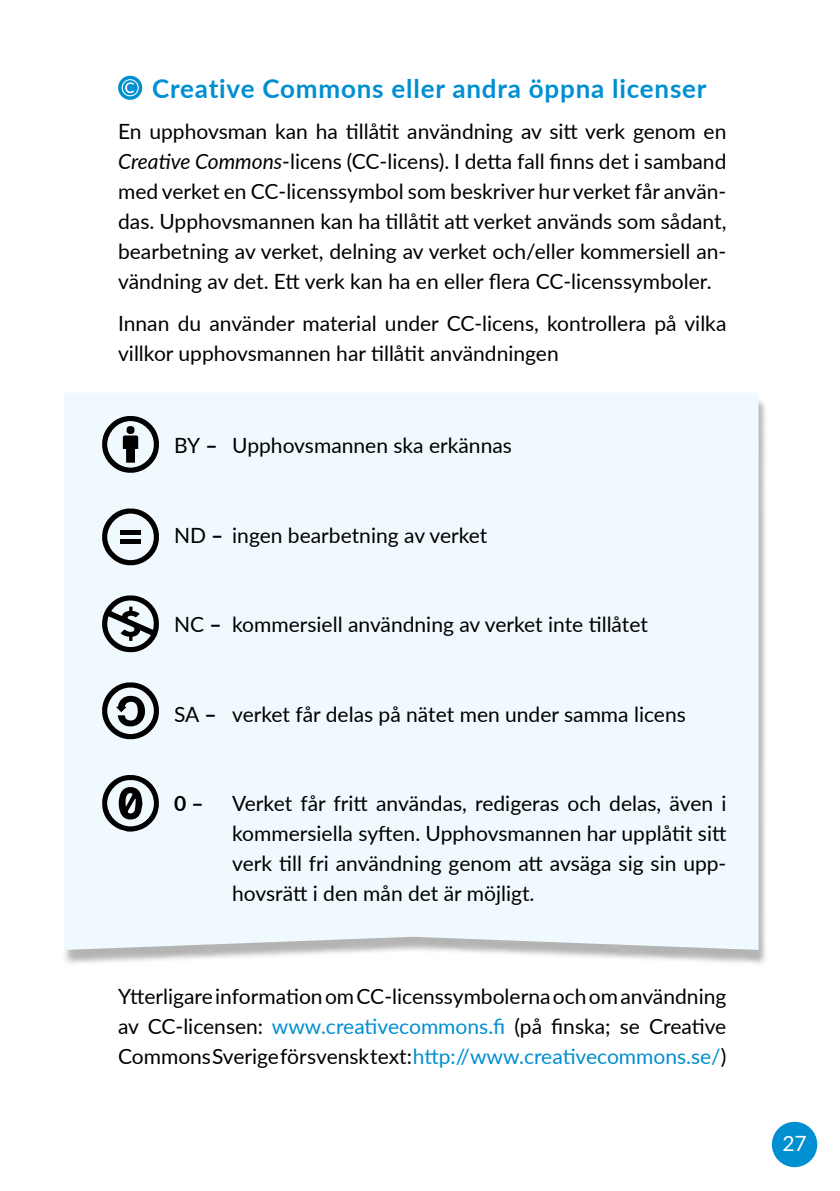
<style>
.page{position:relative;width:840px;height:1191px;background:#fff}
.page>*{position:absolute;margin:0;border:0;box-sizing:border-box;transform-origin:0 0}
.t1{font:700 26px "Lato";letter-spacing:.03em;color:#008fd1}
.t2{font:21px/30px "Lato";color:#000;text-align:justify}
.t3{font:700 21px "Lato";color:#000}
.t4{font:21px "Lato";color:#fff}
.s1{font-style:italic}
.s2{font-weight:700}
.s3{color:#008fd1}
</style>
<div class="page">
<div style="left:62px;top:399px;width:705px;height:567px;background:#000;opacity:.3"></div>
<div style="left:64px;top:393px;width:694px;height:557px;background:#eff9fe"></div>
<svg style="left:118px;top:76px;width:24px;height:24px"></svg>
<svg style="left:122px;top:79px;width:17px;height:17px"></svg>
<svg style="left:102px;top:772px;width:60px;height:59px"></svg>
<svg style="left:102px;top:416px;width:57px;height:57px"></svg>
<div style="left:126px;top:426px;width:9px;height:8px;background:#000;border-radius:50%"></div>
<svg style="left:102px;top:595px;width:57px;height:58px"></svg>
<svg style="left:102px;top:508px;width:57px;height:57px"></svg>
<div style="left:121px;top:530px;width:20px;height:5px;background:#000"></div>
<div style="left:121px;top:539px;width:20px;height:5px;background:#000"></div>
<svg style="left:102px;top:682px;width:57px;height:57px"></svg>
<div style="left:771px;top:1121px;width:45px;height:46px;background:#008fd1;border-radius:50%"></div>
<p class="t1" style="left:152px;top:69px;width:555px">Creative Commons eller andra öppna licenser</p>
<p class="t2" style="left:118px;top:116px;width:609px">En upphovsman kan ha tillåtit användning av sitt verk genom en <span class="s1">Creative Commons</span>-licens (CC-licens). I detta fall finns det i samband med verket en CC-licenssymbol som beskriver hur verket får använ&shy;das. Upphovsmannen kan ha tillåtit att verket används som sådant, bearbetning av verket, delning av verket och/eller kommersiell an&shy;vändning av det. Ett verk kan ha en eller flera CC-licenssymboler.</p>
<p class="t2" style="left:118px;top:307px;width:609px">Innan du använder material under CC-licens, kontrollera på vilka villkor upphovsmannen har tillåtit användningen</p>
<p class="t2" style="left:174px;top:429px;width:339px">BY <span class="s2">–</span> Upphovsmannen ska erkännas</p>
<p class="t2" style="left:174px;top:519px;width:314px">ND <span class="s2">–</span> ingen bearbetning av verket</p>
<p class="t2" style="left:174px;top:608px;width:475px">NC <span class="s2">–</span> kommersiell användning av verket inte tillåtet</p>
<p class="t2" style="left:174px;top:698px;width:513px">SA <span class="s2">–</span> verket får delas på nätet men under samma licens</p>
<p class="t3" style="left:174px;top:788px;width:31px">0 –</p>
<p class="t2" style="left:232px;top:787px;width:495px">Verket får fritt användas, redigeras och delas, även i kommersiella syften. Upphovsmannen har upplåtit sitt verk till fri användning genom att avsäga sig sin upp&shy;hovsrätt i den mån det är möjligt.</p>
<p class="t2" style="left:118px;top:980px;width:609px">Ytterligare information om CC-licenssymbolerna och om användning av CC-licensen: <span class="s3">www.creativecommons.fi</span> (på finska; se Creative Commons Sverige för svensk text: <span class="s3">http://www.creativecommons.se/</span>)</p>
<p class="t4" style="left:782px;top:1128px;width:26px">27</p>
</div>
